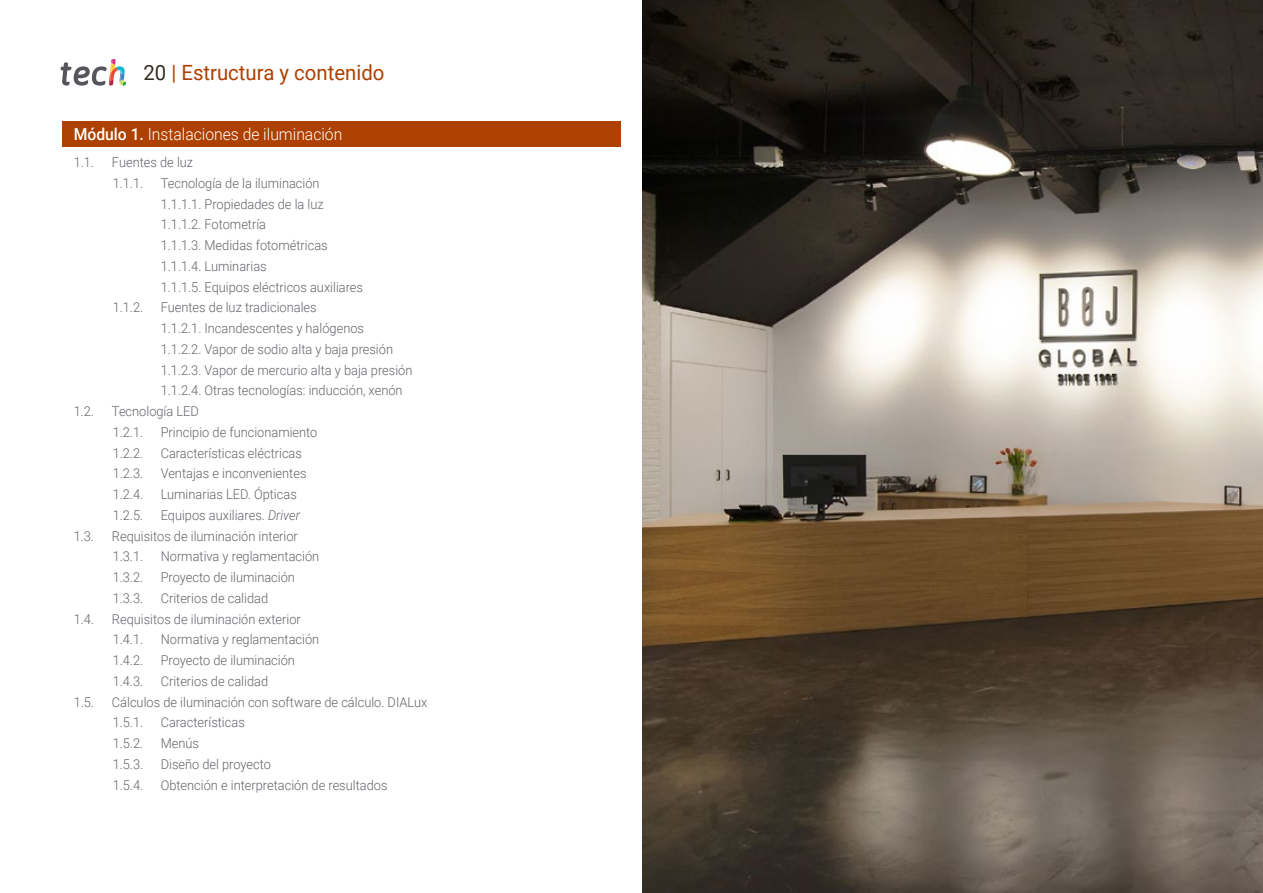
<style>
.page{position:relative;width:1263px;height:893px;background:#fff}
.page>*{position:absolute;margin:0;border:0;box-sizing:border-box;transform-origin:0 0}
.t1{font:21px "Roboto";color:#ae4000}
.t2{font:300 16.5px "Roboto";color:#fff;scale:.95 1}
.t3{font:300 13.5px/20.7px "Roboto";color:#61646a;scale:.95 1}
.s1{color:#312e20}
.s2{font-weight:500}
.s3{font-style:italic}
</style>
<div class="page">
<div style="left:63px;top:121px;width:558px;height:25px;background:#ae4000"></div>
<svg style="left:61px;top:59px;width:65px;height:27px"></svg>
<img style="left:642px;top:0;width:621px;height:893px">
<h1 class="t1" style="left:144px;top:57px;width:242px"><span class="s1">20</span> | Estructura y contenido</h1>
<p class="t2" style="left:74px;top:123px;width:284px"><span class="s2">Módulo 1.</span> Instalaciones de iluminación</p>
<p class="t3" style="left:74px;top:151px;width:23px">1.1.</p>
<p class="t3" style="left:112px;top:151px;width:87px">Fuentes de luz<br>1.1.1.</p>
<p class="t3" style="left:161px;top:172px;width:214px">Tecnología de la iluminación<br>1.1.1.1. Propiedades de la luz<br>1.1.1.2. Fotometría<br>1.1.1.3. Medidas fotométricas<br>1.1.1.4. Luminarias<br>1.1.1.5. Equipos eléctricos auxiliares</p>
<p class="t3" style="left:113px;top:297px;width:34px">1.1.2.</p>
<p class="t3" style="left:161px;top:297px;width:266px">Fuentes de luz tradicionales<br>1.1.2.1. Incandescentes y halógenos<br>1.1.2.2. Vapor de sodio alta y baja presión 1.1.2.3. Vapor de mercurio alta y baja presión 1.1.2.4. Otras tecnologías: inducción, xenón</p>
<p class="t3" style="left:74px;top:400px;width:23px">1.2.</p>
<p class="t3" style="left:112px;top:400px;width:93px">Tecnología LED<br>1.2.1.</p>
<p class="t3" style="left:161px;top:421px;width:167px">Principio de funcionamiento</p>
<p class="t3" style="left:113px;top:442px;width:34px">1.2.2.</p>
<p class="t3" style="left:161px;top:442px;width:150px">Características eléctricas</p>
<p class="t3" style="left:113px;top:463px;width:34px">1.2.3.</p>
<p class="t3" style="left:161px;top:463px;width:155px">Ventajas e inconvenientes</p>
<p class="t3" style="left:113px;top:483px;width:34px">1.2.4.</p>
<p class="t3" style="left:161px;top:483px;width:145px">Luminarias LED. Ópticas</p>
<p class="t3" style="left:113px;top:504px;width:34px">1.2.5.</p>
<p class="t3" style="left:161px;top:504px;width:148px">Equipos auxiliares. <span class="s3">Driver</span></p>
<p class="t3" style="left:74px;top:525px;width:23px">1.3.</p>
<p class="t3" style="left:112px;top:525px;width:197px">Requisitos de iluminación interior<br>1.3.1.</p>
<p class="t3" style="left:161px;top:546px;width:168px">Normativa y reglamentación</p>
<p class="t3" style="left:113px;top:566px;width:34px">1.3.2.</p>
<p class="t3" style="left:161px;top:566px;width:143px">Proyecto de iluminación</p>
<p class="t3" style="left:113px;top:587px;width:34px">1.3.3.</p>
<p class="t3" style="left:161px;top:587px;width:115px">Criterios de calidad</p>
<p class="t3" style="left:74px;top:608px;width:23px">1.4.</p>
<p class="t3" style="left:112px;top:608px;width:200px">Requisitos de iluminación exterior<br>1.4.1.</p>
<p class="t3" style="left:161px;top:629px;width:168px">Normativa y reglamentación</p>
<p class="t3" style="left:113px;top:649px;width:34px">1.4.2.</p>
<p class="t3" style="left:161px;top:649px;width:143px">Proyecto de iluminación</p>
<p class="t3" style="left:113px;top:670px;width:34px">1.4.3.</p>
<p class="t3" style="left:161px;top:670px;width:115px">Criterios de calidad</p>
<p class="t3" style="left:74px;top:691px;width:23px">1.5.</p>
<p class="t3" style="left:112px;top:691px;width:333px">Cálculos de iluminación con software de cálculo. DIALux<br>1.5.1.</p>
<p class="t3" style="left:161px;top:712px;width:90px">Características</p>
<p class="t3" style="left:113px;top:732px;width:34px">1.5.2.</p>
<p class="t3" style="left:161px;top:732px;width:42px">Menús</p>
<p class="t3" style="left:113px;top:753px;width:34px">1.5.3.</p>
<p class="t3" style="left:161px;top:753px;width:118px">Diseño del proyecto</p>
<p class="t3" style="left:113px;top:774px;width:34px">1.5.4.</p>
<p class="t3" style="left:161px;top:774px;width:240px">Obtención e interpretación de resultados</p>
</div>
